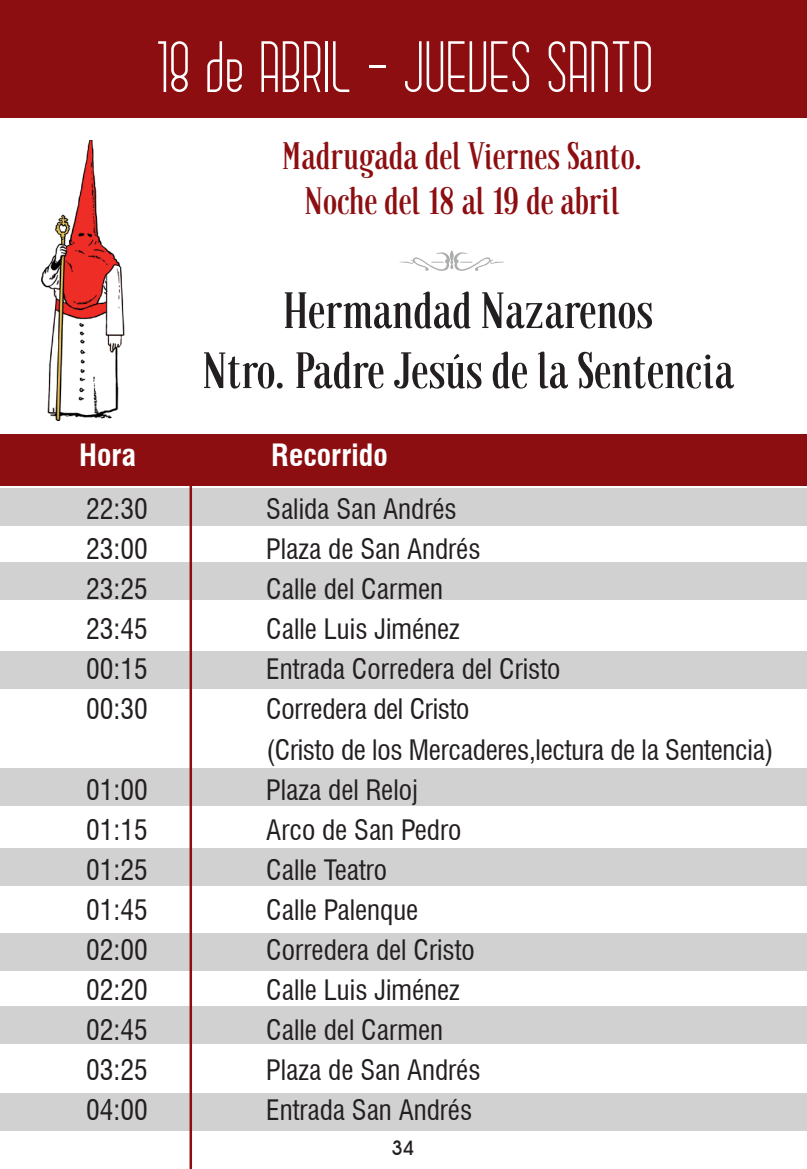
<style>
.page{position:relative;width:807px;height:1169px;background:#fff}
.page>*{position:absolute;margin:0;border:0;box-sizing:border-box;transform-origin:0 0}
.t1{font:80px "Vintage Decorativesigns 2";color:#acadaf}
.t2{font:72.5px "Chase";color:#fff}
.t3{font:50px "Granaina limpia";color:#231f20}
.t4{font:37.5px "Granaina limpia";color:#8d0e11}
.t5{font:700 condensed 30px "Swiss 721 BT";color:#fff}
.t6{font:condensed 27.5px "Swiss 721 BT";color:#231f20}
.t7{font:500 20px "Avant Garde IT Cby BT";color:#231f20}
</style>
<div class="page">
<div style="left:0;top:1093px;width:807px;height:38px;background:#d1d1d2"></div>
<div style="left:0;top:1006px;width:807px;height:37px;background:#d1d1d2"></div>
<div style="left:0;top:932px;width:807px;height:38px;background:#d1d1d2"></div>
<div style="left:0;top:847px;width:807px;height:38px;background:#d1d1d2"></div>
<div style="left:0;top:768px;width:807px;height:38px;background:#d1d1d2"></div>
<div style="left:0;top:651px;width:807px;height:38px;background:#d1d1d2"></div>
<div style="left:0;top:561px;width:807px;height:38px;background:#d1d1d2"></div>
<div style="left:0;top:488px;width:807px;height:37px;background:#d1d1d2"></div>
<div style="left:0;top:0;width:807px;height:117px;background:#8d0e11"></div>
<div style="left:0;top:434px;width:807px;height:52px;background:#8d0e11"></div>
<hr style="left:189px;top:461px;width:3px;height:707px;background:#8d0e11">
<img style="left:42px;top:140px;width:83px;height:280px">
<p class="t2" style="left:158px;top:38px;width:499px">18 de ABRIL - JUEVES SANTO</p>
<p class="t4" style="left:282px;top:135px;width:361px">Madrugada del Viernes Santo.</p>
<p class="t4" style="left:304px;top:180px;width:316px">Noche del 18 al 19 de abril</p>
<p class="t1" style="left:399px;top:200px;width:111px">F</p>
<p class="t3" style="left:283px;top:283px;width:371px">Hermandad Nazarenos</p>
<p class="t3" style="left:202px;top:343px;width:533px">Ntro. Padre Jesús de la Sentencia</p>
<p class="t5" style="left:79px;top:437px;width:58px">Hora</p>
<p class="t5" style="left:271px;top:437px;width:118px">Recorrido</p>
<p class="t6" style="left:86px;top:493px;width:63px">22:30</p>
<p class="t6" style="left:266px;top:493px;width:192px">Salida San Andrés</p>
<p class="t6" style="left:86px;top:533px;width:63px">23:00</p>
<p class="t6" style="left:266px;top:533px;width:216px">Plaza de San Andrés</p>
<p class="t6" style="left:86px;top:573px;width:63px">23:25</p>
<p class="t6" style="left:266px;top:573px;width:178px">Calle del Carmen</p>
<p class="t6" style="left:86px;top:613px;width:63px">23:45</p>
<p class="t6" style="left:266px;top:613px;width:195px">Calle Luis Jiménez</p>
<p class="t6" style="left:86px;top:653px;width:63px">00:15</p>
<p class="t6" style="left:266px;top:653px;width:296px">Entrada Corredera del Cristo</p>
<p class="t6" style="left:86px;top:693px;width:63px">00:30</p>
<p class="t6" style="left:266px;top:693px;width:205px">Corredera del Cristo</p>
<p class="t6" style="left:266px;top:733px;width:509px">(Cristo de los Mercaderes,lectura de la Sentencia)</p>
<p class="t6" style="left:86px;top:773px;width:63px">01:00</p>
<p class="t6" style="left:266px;top:773px;width:153px">Plaza del Reloj</p>
<p class="t6" style="left:86px;top:813px;width:63px">01:15</p>
<p class="t6" style="left:266px;top:813px;width:196px">Arco de San Pedro</p>
<p class="t6" style="left:86px;top:853px;width:63px">01:25</p>
<p class="t6" style="left:266px;top:853px;width:122px">Calle Teatro</p>
<p class="t6" style="left:86px;top:893px;width:63px">01:45</p>
<p class="t6" style="left:266px;top:893px;width:154px">Calle Palenque</p>
<p class="t6" style="left:86px;top:933px;width:63px">02:00</p>
<p class="t6" style="left:266px;top:933px;width:210px">Corredera del Cristo</p>
<p class="t6" style="left:86px;top:973px;width:63px">02:20</p>
<p class="t6" style="left:266px;top:973px;width:195px">Calle Luis Jiménez</p>
<p class="t6" style="left:86px;top:1013px;width:63px">02:45</p>
<p class="t6" style="left:266px;top:1013px;width:178px">Calle del Carmen</p>
<p class="t6" style="left:86px;top:1053px;width:63px">03:25</p>
<p class="t6" style="left:266px;top:1053px;width:216px">Plaza de San Andrés</p>
<p class="t6" style="left:86px;top:1093px;width:63px">04:00</p>
<p class="t6" style="left:266px;top:1093px;width:207px">Entrada San Andrés</p>
<p class="t7" style="left:391px;top:1136px;width:24px">34</p>
</div>
